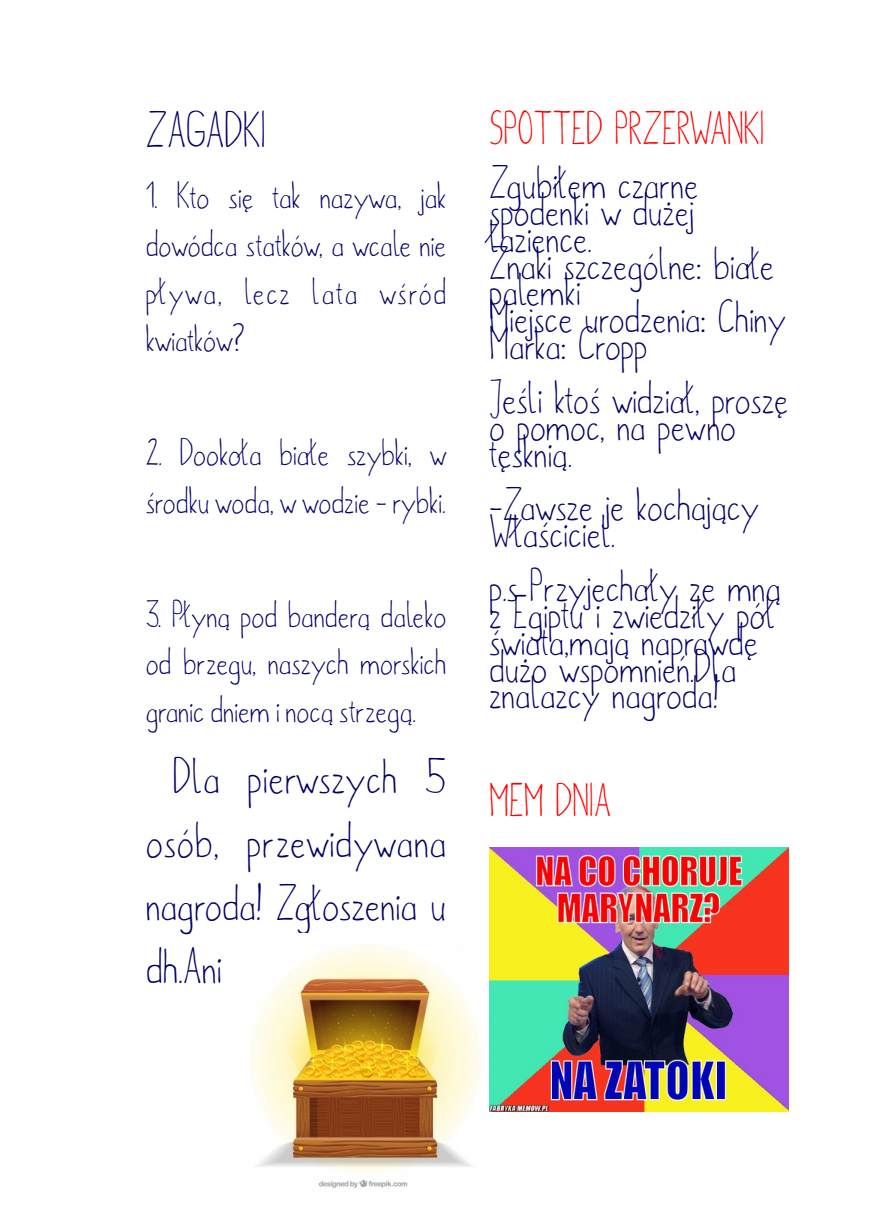
<style>
.page{position:relative;width:876px;height:1227px;background:#fff}
.page>*{position:absolute;margin:0;border:0;box-sizing:border-box;transform-origin:0 0}
.t1{font:48px/63.4px "metafors";color:#006;text-align:justify}
.t2{font:44px/53.8px "metafors";color:#006}
.t3{font:44px "metafors";color:#f00}
.t4{font:36px/47.6px "metafors";color:#006;text-align:justify}
</style>
<div class="page">
<img style="left:250px;top:944px;width:248px;height:244px">
<img style="left:489px;top:847px;width:298px;height:264px">
<p class="t1" style="left:146px;top:99px;width:122px">ZAGADKI</p>
<p class="t4" style="left:146px;top:172px;width:302px">1. Kto się tak nazywa, jak dowódca statków, a wcale nie pływa, lecz lata wśród kwiatków?</p>
<p class="t4" style="left:146px;top:429px;width:302px">2. Dookoła białe szybki, w środku woda, w wodzie - rybki.</p>
<p class="t4" style="left:146px;top:591px;width:302px">3. Płyną pod banderą daleko od brzegu, naszych morskich granic dniem i nocą strzegą.</p>
<p class="t1" style="left:146px;top:745px;width:302px;text-indent:27px">Dla pierwszych 5 osób, przewidywana nagroda! Zgłoszenia u dh.Ani</p>
<p class="t3" style="left:489px;top:100px;width:277px">SPOTTED PRZERWANKI</p>
<p class="t2" style="left:489px;top:156px;width:210px">Zgubiłem czarne</p>
<p class="t2" style="left:489px;top:183px;width:206px">spodenki w dużej</p>
<p class="t2" style="left:489px;top:210px;width:104px">łazience.</p>
<p class="t2" style="left:489px;top:237px;width:286px">Znaki szczególne: białe</p>
<p class="t2" style="left:489px;top:263px;width:93px">palemki</p>
<p class="t2" style="left:489px;top:290px;width:298px">Miejsce urodzenia: Chiny</p>
<p class="t2" style="left:489px;top:317px;width:300px">Marka: Cropp<br>Jeśli ktoś widział, proszę</p>
<p class="t2" style="left:489px;top:398px;width:248px">o pomoc, na pewno</p>
<p class="t2" style="left:489px;top:425px;width:271px">tęsknią.<br>-Zawsze je kochający</p>
<p class="t2" style="left:489px;top:505px;width:293px">Właściciel.<br>p.s Przyjechały ze mną</p>
<p class="t2" style="left:489px;top:586px;width:287px">z Egiptu i zwiedziły pół</p>
<p class="t2" style="left:489px;top:613px;width:270px">świata,mają naprawdę</p>
<p class="t2" style="left:489px;top:639px;width:249px">dużo wspomnień.Dla</p>
<p class="t2" style="left:489px;top:666px;width:231px">znalazcy nagroda!</p>
<p class="t3" style="left:489px;top:772px;width:123px">MEM DNIA</p>
</div>
